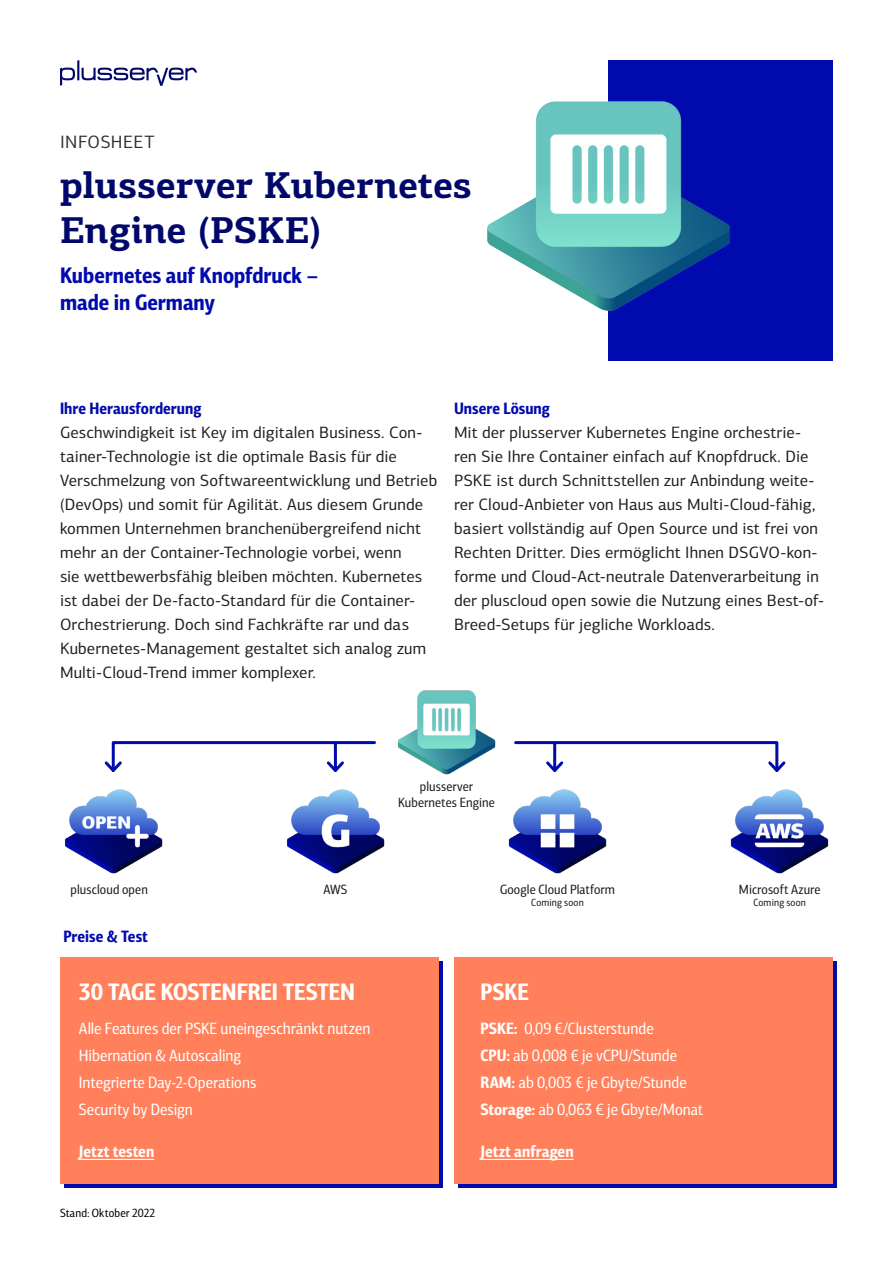
<style>
.page{position:relative;width:893px;height:1263px;background:#fff}
.page>*{position:absolute;margin:0;border:0;box-sizing:border-box;transform-origin:0 0}
.Titel_Überschrift_AL{font:700 37.5px/45px "PF Centro Slab Pro";letter-spacing:-.005em;color:#010869}
.Fließtext{font:700 24px "PF Centro Sans Cond";letter-spacing:-.005em;color:#fff}
.Titel_Überschrift_AL-2{font:700 22.5px/27px "PF Centro Sans Cond";color:#000aad}
.Fließtext-2{font:18px "PF Centro Sans Pro";letter-spacing:.015em;color:#333}
.Fließtext-3{font:16.5px/24px "PF Centro Sans Pro";letter-spacing:.005em;color:#1e1e1e}
.Fließtext-4{font:16.5px "PF Centro Sans Cond";color:#fff}
.Fließtext-5{font:700 16.5px "PF Centro Sans Cond";letter-spacing:.005em;color:#000aad}
.Fließtext-6{font:700 16.5px "PF Centro Sans Cond";letter-spacing:.005em;color:#fff}
.Fließtext-7{font:13.5px/16.2px "PF Centro Sans Cond";letter-spacing:.01em;color:#1e1e1e;text-align:center}
.t1{font:12px "PF Centro Sans Cond";letter-spacing:.015em;color:#000}
.Fließtext-8{font:10.5px "PF Centro Sans Cond";letter-spacing:.015em;color:#1e1e1e}
.s1{font-weight:700}
</style>
<div class="page">
<div style="left:458px;top:962px;width:379px;height:226px;background:#000aad"></div>
<div style="left:64px;top:962px;width:379px;height:226px;background:#000aad"></div>
<div style="left:454px;top:957px;width:379px;height:227px;background:#ff805a"></div>
<div style="left:60px;top:957px;width:379px;height:227px;background:#ff805a"></div>
<div style="left:608px;top:60px;width:225px;height:300px;background:#000aad"></div>
<svg style="left:60px;top:60px;width:137px;height:26px"></svg>
<img style="left:487px;top:101px;width:243px;height:210px">
<img style="left:64px;top:789px;width:99px;height:85px">
<img style="left:286px;top:789px;width:99px;height:85px">
<img style="left:508px;top:789px;width:99px;height:85px">
<img style="left:397px;top:690px;width:99px;height:85px">
<img style="left:730px;top:789px;width:99px;height:85px">
<hr style="left:79px;top:1159px;width:75px;height:1px;background:#fff">
<hr style="left:480px;top:1159px;width:94px;height:1px;background:#fff">
<svg style="left:104px;top:741px;width:272px;height:31px"></svg>
<svg style="left:514px;top:741px;width:272px;height:31px"></svg>
<p class="Fließtext-2" style="left:60px;top:131px;width:96px">INFOSHEET</p>
<p class="Titel_Überschrift_AL" style="left:60px;top:162px;width:413px">plusserver Kubernetes<br>Engine (PSKE)</p>
<p class="Titel_Überschrift_AL-2" style="left:60px;top:262px;width:260px">Kubernetes auf Knopfdruck – made in Germany</p>
<p class="Fließtext-5" style="left:60px;top:398px;width:143px">Ihre Herausforderung</p>
<p class="Fließtext-3" style="left:60px;top:420px;width:379px">Geschwindigkeit ist Key im digitalen Business. Con&shy;tainer-Technologie ist die optimale Basis für die Verschmelzung von Softwareentwicklung und Betrieb (DevOps) und somit für Agilität. Aus diesem Grunde kommen Unternehmen branchenübergreifend nicht mehr an der Container-Technologie vorbei, wenn<br>sie wettbewerbsfähig bleiben möchten. Kubernetes ist dabei der De-facto-Standard für die Container-Orchestrierung. Doch sind Fachkräfte rar und das Kubernetes-Management gestaltet sich analog zum Multi-Cloud-Trend immer komplexer.</p>
<p class="Fließtext-5" style="left:454px;top:398px;width:98px">Unsere Lösung</p>
<p class="Fließtext-3" style="left:454px;top:420px;width:372px">Mit der plusserver Kubernetes Engine orchestrie&shy;ren Sie Ihre Container einfach auf Knopfdruck. Die PSKE ist durch Schnittstellen zur Anbindung weite&shy;rer Cloud-Anbieter von Haus aus Multi-Cloud-fähig, basiert vollständig auf Open Source und ist frei von Rechten Dritter. Dies ermöglicht Ihnen DSGVO-kon&shy;forme und Cloud-Act-neutrale Datenverarbeitung in der pluscloud open sowie die Nutzung eines Best-of-Breed-Setups für jegliche Workloads.</p>
<p class="Fließtext-7" style="left:398px;top:778px;width:98px">plusserver<br>Kubernetes Engine</p>
<p class="Fließtext-7" style="left:71px;top:881px;width:79px">pluscloud open</p>
<p class="Fließtext-7" style="left:323px;top:881px;width:25px">AWS</p>
<p class="Fließtext-7" style="left:500px;top:881px;width:116px">Google Cloud Platform</p>
<p class="Fließtext-8" style="left:531px;top:897px;width:54px">Coming soon</p>
<p class="Fließtext-5" style="left:63px;top:926px;width:86px">Preise &amp; Test</p>
<p class="Fließtext" style="left:79px;top:977px;width:278px">30 TAGE KOSTENFREI TESTEN</p>
<p class="Fließtext" style="left:480px;top:977px;width:50px">PSKE</p>
<p class="Fließtext-4" style="left:79px;top:1019px;width:293px">Alle Features der PSKE uneingeschränkt nutzen</p>
<p class="Fließtext-4" style="left:79px;top:1046px;width:164px">Hibernation &amp; Autoscaling</p>
<p class="Fließtext-4" style="left:79px;top:1073px;width:179px">Integrierte Day-2-Operations</p>
<p class="Fließtext-4" style="left:79px;top:1100px;width:116px">Security by Design</p>
<p class="Fließtext-6" style="left:79px;top:1142px;width:77px">Jetzt testen</p>
<p class="t1" style="left:60px;top:1206px;width:97px">Stand: Oktober 2022</p>
<p class="Fließtext-4" style="left:480px;top:1019px;width:175px"><span class="s1">PSKE:</span> 0,09 €/Clusterstunde</p>
<p class="Fließtext-4" style="left:480px;top:1046px;width:198px"><span class="s1">CPU:</span> ab 0,008 € je vCPU/Stunde</p>
<p class="Fließtext-4" style="left:480px;top:1073px;width:208px"><span class="s1">RAM:</span> ab 0,003 € je Gbyte/Stunde</p>
<p class="Fließtext-4" style="left:480px;top:1100px;width:224px"><span class="s1">Storage:</span> ab 0,063 € je Gbyte/Monat</p>
<p class="Fließtext-6" style="left:480px;top:1142px;width:95px">Jetzt anfragen</p>
<p class="Fließtext-7" style="left:739px;top:881px;width:83px">Microsoft Azure</p>
<p class="Fließtext-8" style="left:753px;top:897px;width:54px">Coming soon</p>
</div>
